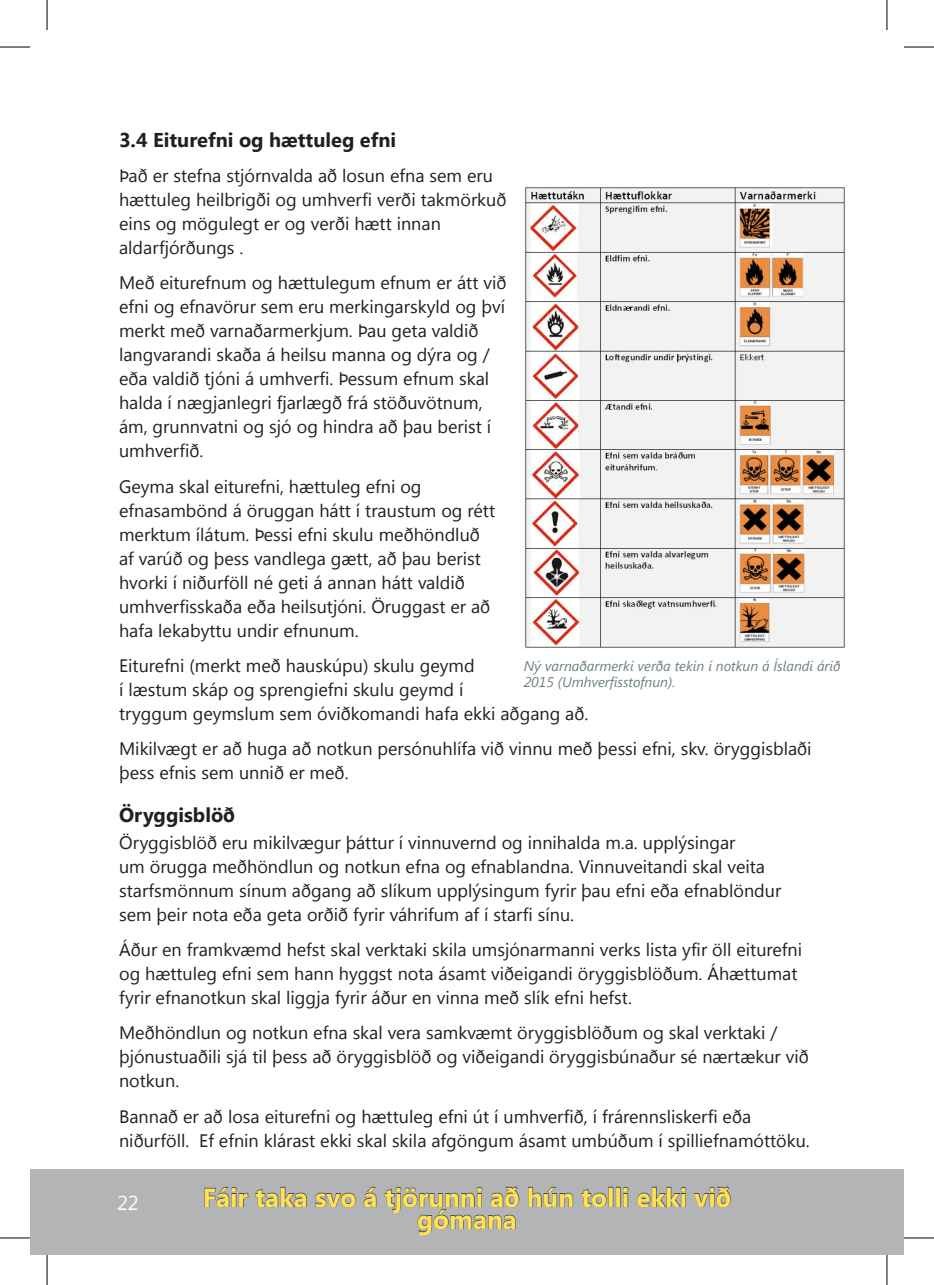
<style>
.page{position:relative;width:934px;height:1285px;background:#fff}
.page>*{position:absolute;margin:0;border:0;box-sizing:border-box;transform-origin:0 0}
.t1{font:700 26px/22px "Segoe UI";color:#ffe253;text-align:center}
.t2{font:700 20px "Segoe UI";color:#231f20}
.t3{font:20px "Segoe UI";color:#fff}
.t4{font:18px/24px "Segoe UI";color:#231f20}
.t5{font:italic 14px/16px "Segoe UI";color:#6d8181}
</style>
<div class="page">
<div style="left:886px;top:1170px;width:17px;height:85px;background:#b2b4b6"></div>
<div style="left:30px;top:1170px;width:856px;height:85px;background:#b2b4b6"></div>
<svg style="left:204px;top:1186px;width:103px;height:21px"></svg>
<svg style="left:315px;top:1192px;width:41px;height:15px"></svg>
<svg style="left:363px;top:1186px;width:14px;height:21px"></svg>
<svg style="left:528px;top:1186px;width:45px;height:21px"></svg>
<svg style="left:581px;top:1189px;width:26px;height:18px"></svg>
<div style="left:608px;top:1186px;width:5px;height:21px;border:1px solid #4d4d4f"></div>
<div style="left:615px;top:1186px;width:5px;height:21px;border:1px solid #4d4d4f"></div>
<svg style="left:623px;top:1186px;width:5px;height:21px"></svg>
<svg style="left:637px;top:1186px;width:49px;height:21px"></svg>
<svg style="left:693px;top:1186px;width:38px;height:21px"></svg>
<svg style="left:384px;top:1186px;width:135px;height:49px"></svg>
<img style="left:523px;top:187px;width:322px;height:462px">
<hr style="left:0;top:47px;width:30px;height:1px;background:#000">
<hr style="left:903px;top:47px;width:30px;height:1px;background:#000">
<hr style="left:0;top:1237px;width:30px;height:1px;background:#000">
<hr style="left:903px;top:1237px;width:30px;height:1px;background:#000">
<hr style="left:47px;top:0;width:1px;height:30px;background:#000">
<hr style="left:47px;top:1255px;width:1px;height:30px;background:#000">
<hr style="left:886px;top:0;width:1px;height:30px;background:#000">
<hr style="left:886px;top:1255px;width:1px;height:30px;background:#000">
<p class="t2" style="left:119px;top:125px;width:278px">3.4 Eiturefni og hættuleg efni</p>
<p class="t4" style="left:119px;top:163px;width:388px">Það er stefna stjórnvalda að losun efna sem eru hættuleg heilbrigði og umhverfi verði takmörkuð eins og mögulegt er og verði hætt innan aldarfjórðungs .</p>
<p class="t4" style="left:119px;top:270px;width:388px">Með eiturefnum og hættulegum efnum er átt við efni og efnavörur sem eru merkingarskyld og því merkt með varnaðarmerkjum. Þau geta valdið langvarandi skaða á heilsu manna og dýra og / eða valdið tjóni á umhverfi. Þessum efnum skal halda í nægjanlegri fjarlægð frá stöðuvötnum, ám, grunnvatni og sjó og hindra að þau berist í umhverfið.</p>
<p class="t4" style="left:119px;top:473px;width:377px">Geyma skal eiturefni, hættuleg efni og efnasambönd á öruggan hátt í traustum og rétt merktum ílátum. Þessi efni skulu meðhöndluð af varúð og þess vandlega gætt, að þau berist hvorki í niðurföll né geti á annan hátt valdið umhverfisskaða eða heilsutjóni. Öruggast er að hafa lekabyttu undir efnunum.</p>
<p class="t4" style="left:119px;top:653px;width:470px">Eiturefni (merkt með hauskúpu) skulu geymd<br>í læstum skáp og sprengiefni skulu geymd í<br>tryggum geymslum sem óviðkomandi hafa ekki aðgang að.</p>
<p class="t4" style="left:119px;top:736px;width:693px">Mikilvægt er að huga að notkun persónuhlífa við vinnu með þessi efni, skv. öryggisblaði þess efnis sem unnið er með.</p>
<p class="t2" style="left:119px;top:801px;width:117px">Öryggisblöð</p>
<p class="t4" style="left:119px;top:829px;width:663px">Öryggisblöð eru mikilvægur þáttur í vinnuvernd og innihalda m.a. upplýsingar<br>um örugga meðhöndlun og notkun efna og efnablandna. Vinnuveitandi skal veita starfsmönnum sínum aðgang að slíkum upplýsingum fyrir þau efni eða efnablöndur sem þeir nota eða geta orðið fyrir váhrifum af í starfi sínu.</p>
<p class="t4" style="left:119px;top:936px;width:684px">Áður en framkvæmd hefst skal verktaki skila umsjónarmanni verks lista yfir öll eiturefni og hættuleg efni sem hann hyggst nota ásamt viðeigandi öryggisblöðum. Áhættumat fyrir efnanotkun skal liggja fyrir áður en vinna með slík efni hefst.</p>
<p class="t4" style="left:119px;top:1020px;width:691px">Meðhöndlun og notkun efna skal vera samkvæmt öryggisblöðum og skal verktaki / þjónustuaðili sjá til þess að öryggisblöð og viðeigandi öryggisbúnaður sé nærtækur við notkun.</p>
<p class="t4" style="left:119px;top:1103px;width:692px">Bannað er að losa eiturefni og hættuleg efni út í umhverfið, í frárennsliskerfi eða niðurföll. Ef efnin klárast ekki skal skila afgöngum ásamt umbúðum í spilliefnamóttöku.</p>
<h1 class="t1" style="left:203px;top:1184px;width:529px">Fáir taka svo á tjörunni að hún tolli ekki við gómana</h1>
<p class="t5" style="left:523px;top:657px;width:318px">Ný varnaðarmerki verða tekin í notkun á Íslandi árið<br>2015 (Umhverfisstofnun).</p>
<p class="t3" style="left:117px;top:1189px;width:23px">22</p>
</div>
